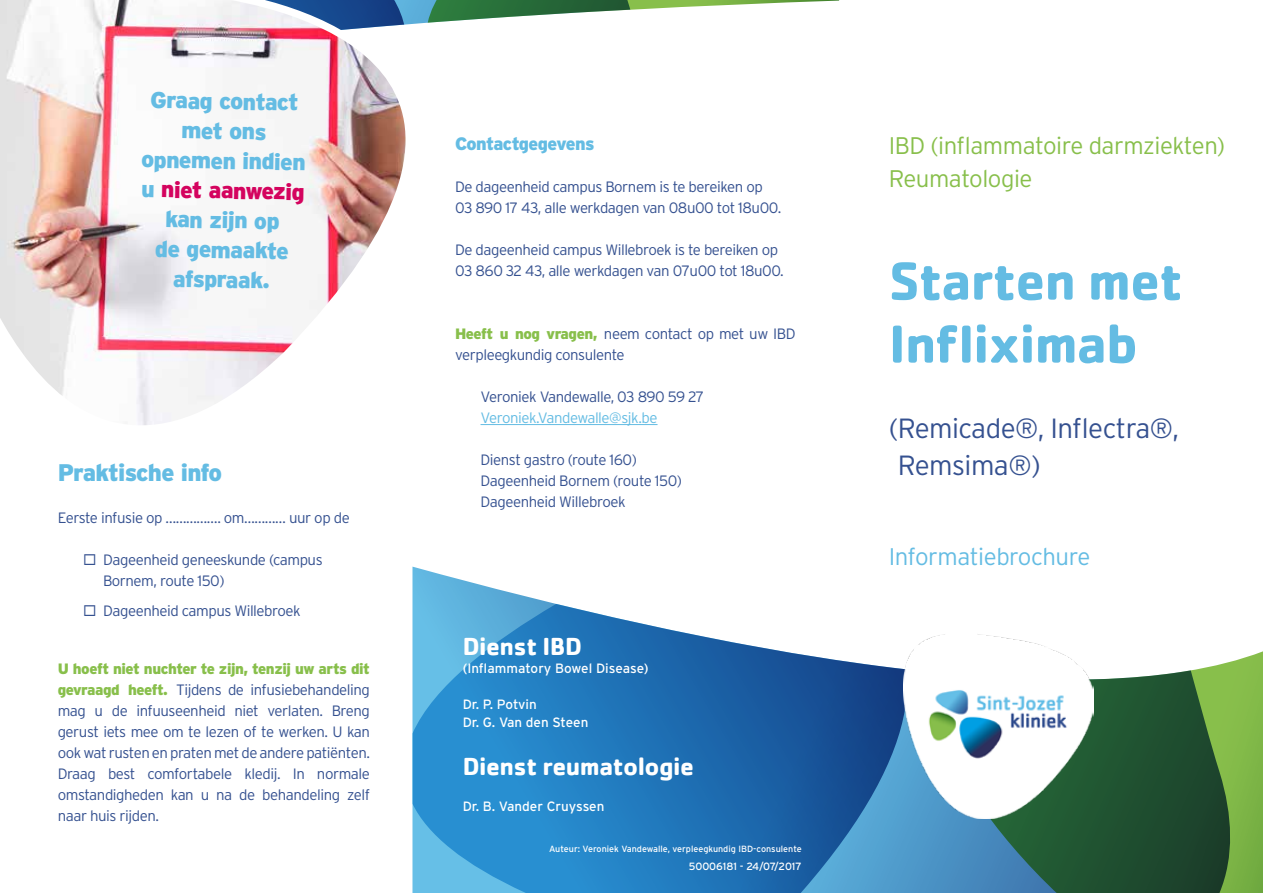
<style>
.page{position:relative;width:1263px;height:893px;background:#fff}
.page>*{position:absolute;margin:0;border:0;box-sizing:border-box;transform-origin:0 0}
.t1{font:700 55.5px/63px "Cachet";letter-spacing:-.02em;color:#64bce3}
.t2{font:300 27.75px/37.5px "Interstate";letter-spacing:-.02em;color:#355190}
.t3{font:700 25.5px "Cachet";letter-spacing:-.02em;color:#fff}
.t4{font:300 24px/33px "Interstate";letter-spacing:-.02em;color:#88bf4b}
.t5{font:300 24px "Interstate";letter-spacing:-.02em;color:#64bce3}
.t6{font:900 24px "Interstate";letter-spacing:-.03em;color:#64bce3}
.t7{font:900 23.1px/29.7px "Interstate";color:#64bce3;text-align:center}
.t8{font:900 18px "Interstate";letter-spacing:-.03em;color:#64bce3}
.t9{font:300 15px/21px "Interstate";letter-spacing:-.03em;color:#355190}
.t10{font:300 15px "Interstate";letter-spacing:-.03em;color:#64bce3}
.t11{font:13.5px/18px "Interstate";color:#fff}
.t12{font:10.5px "Interstate";color:#fff}
.t13{font:9px "Interstate";color:#fff}
.s1{color:#d4035e}
.s2{font-weight:900;color:#88bf4b}
</style>
<div class="page">
<svg style="left:412px;top:578px;width:495px;height:315px;background:#498fc5"></svg>
<svg style="left:929px;top:651px;width:334px;height:242px;background:#447553"></svg>
<svg style="left:547px;top:0;width:293px;height:15px"></svg>
<img style="left:904px;top:633px;width:190px;height:186px">
<svg style="left:0;top:0;width:547px;height:578px"></svg>
<hr style="left:480px;top:424px;width:177px;height:1px;background:#64bce3">
<h3 class="t7" style="left:142px;top:85px;width:166px;rotate:1deg">Graag contact met ons opnemen indien u <span class="s1">niet aanwezig </span>kan zijn op<br>de gemaakte afspraak.</h3>
<h3 class="t6" style="left:58px;top:458px;width:166px">Praktische info</h3>
<p class="t9" style="left:58px;top:507px;width:294px">Eerste infusie op ……………. om………… uur op de</p>
<p class="t9" style="left:103px;top:549px;width:221px;text-indent:-20px">◻ Dageenheid geneeskunde (campus<br>Bornem, route 150)</p>
<p class="t9" style="left:83px;top:600px;width:219px">◻ Dageenheid campus Willebroek</p>
<p class="t9" style="left:58px;top:658px;width:314px;text-align:justify"><span class="s2">U hoeft niet nuchter te zijn, tenzij uw arts dit gevraagd heeft.</span> Tijdens de infusiebehandeling mag u de infuuseenheid niet verlaten. Breng gerust iets mee om te lezen of te werken. U kan ook wat rusten en praten met de andere patiënten.<br>Draag best comfortabele kledij. In normale omstandigheden kan u na de behandeling zelf naar huis rijden.</p>
<p class="t8" style="left:455px;top:132px;width:141px">Contactgegevens</p>
<p class="t9" style="left:455px;top:176px;width:328px">De dageenheid campus Bornem is te bereiken op<br>03 890 17 43, alle werkdagen van 08u00 tot 18u00.</p>
<p class="t9" style="left:455px;top:239px;width:330px">De dageenheid campus Willebroek is te bereiken op<br>03 860 32 43, alle werkdagen van 07u00 tot 18u00.</p>
<p class="t9" style="left:455px;top:323px;width:342px"><span class="s2">Heeft u nog vragen,</span> neem contact op met uw IBD verpleegkundig consulente</p>
<p class="t9" style="left:480px;top:386px;width:225px">Veroniek Vandewalle, 03 890 59 27</p>
<p class="t10" style="left:480px;top:408px;width:178px">Veroniek.Vandewalle@sjk.be</p>
<p class="t9" style="left:480px;top:449px;width:203px">Dienst gastro (route 160)<br>Dageenheid Bornem (route 150)<br>Dageenheid Willebroek</p>
<h3 class="t3" style="left:463px;top:629px;width:121px">Dienst IBD</h3>
<p class="t11" style="left:463px;top:659px;width:187px">(Inflammatory Bowel Disease)</p>
<p class="t11" style="left:463px;top:695px;width:127px">Dr. P. Potvin<br>Dr. G. Van den Steen</p>
<h3 class="t3" style="left:463px;top:749px;width:233px">Dienst reumatologie</h3>
<p class="t11" style="left:463px;top:797px;width:143px">Dr. B. Vander Cruyssen</p>
<p class="t13" style="left:549px;top:843px;width:254px">Auteur: Veroniek Vandewalle, verpleegkundig IBD-consulente</p>
<p class="t12" style="left:689px;top:860px;width:115px">50006181 - 24/07/2017</p>
<h3 class="t4" style="left:889px;top:129px;width:338px">IBD (inflammatoire darmziekten)<br>Reumatologie</h3>
<h1 class="t1" style="left:889px;top:247px;width:296px">Starten met<br>Infliximab</h1>
<h2 class="t2" style="left:898px;top:409px;width:283px;text-indent:-9px">(Remicade®, Inflectra®,<br>Remsima®)</h2>
<h3 class="t5" style="left:889px;top:542px;width:203px">Informatiebrochure</h3>
</div>
